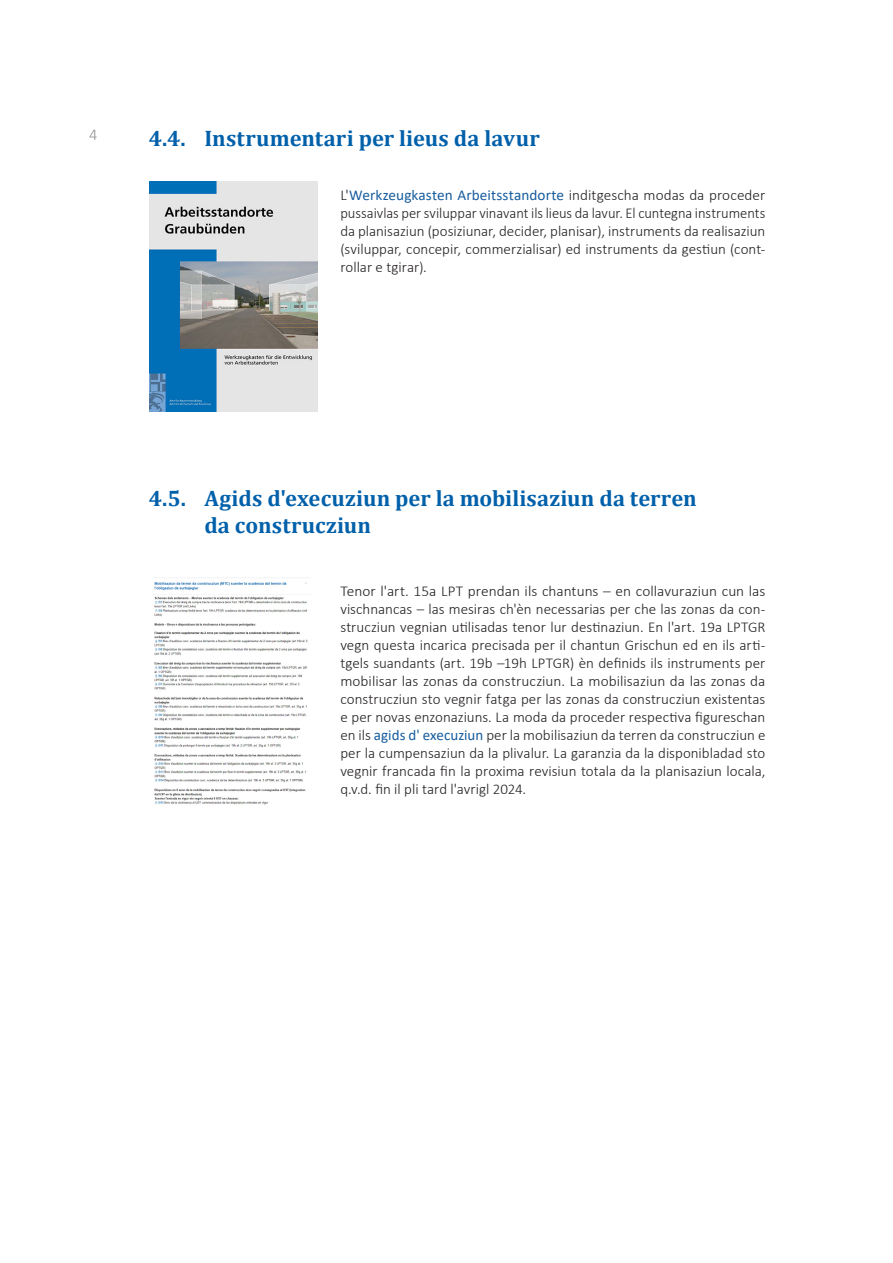
<style>
.page{position:relative;width:893px;height:1263px;background:#fff}
.page>*{position:absolute;margin:0;border:0;box-sizing:border-box;transform-origin:0 0}
.Titel_2{font:700 22.5px/27px "Cambria";letter-spacing:.005em;color:#0060aa}
.t1{font:300 16.5px "Calibri";color:#939598}
.Fliesstext{font:300 15px/18px "Calibri";color:#231f20;text-align:justify}
.s1{font-weight:400;color:#175d9e}
</style>
<div class="page">
<img style="left:149px;top:181px;width:168px;height:231px">
<img style="left:154px;top:582px;width:154px;height:223px">
<p class="t1" style="left:89px;top:124px;width:10px">4</p>
<p class="Titel_2" style="left:149px;top:124px;width:392px">4.4. Instrumentari per lieus da lavur</p>
<p class="Fliesstext" style="left:340px;top:185px;width:427px">L'<span class="s1">Werkzeugkasten Arbeitsstandorte</span> inditgescha modas da proceder pussaivlas per sviluppar vinavant ils lieus da lavur. El cuntegna instruments da planisaziun (posiziunar, decider, planisar), instruments da realisaziun (sviluppar, concepir, commerzialisar) ed instruments da gestiun (cont&shy;rollar e tgirar).</p>
<p class="Titel_2" style="left:204px;top:484px;width:494px;text-indent:-56px">4.5. Agids d'execuziun per la mobilisaziun da terren da construcziun</p>
<p class="Fliesstext" style="left:340px;top:581px;width:427px">Tenor l'art. 15a LPT prendan ils chantuns – en collavuraziun cun las vischnancas – las mesiras ch'èn necessarias per che las zonas da con&shy;strucziun vegnian utilisadas tenor lur destinaziun. En l'art. 19a LPTGR vegn questa incarica precisada per il chantun Grischun ed en ils arti&shy;tgels suandants (art. 19b –19h LPTGR) èn definids ils instruments per mobilisar las zonas da construcziun. La mobilisaziun da las zonas da construcziun sto vegnir fatga per las zonas da construcziun existentas e per novas enzonaziuns. La moda da proceder respectiva figureschan en ils <span class="s1">agids d' execuziun</span> per la mobilisaziun da terren da construcziun e per la cumpensaziun da la plivalur. La garanzia da la disponibladad sto vegnir francada fin la proxima revisiun totala da la planisaziun locala, q.v.d. fin il pli tard l'avrigl 2024.</p>
</div>
